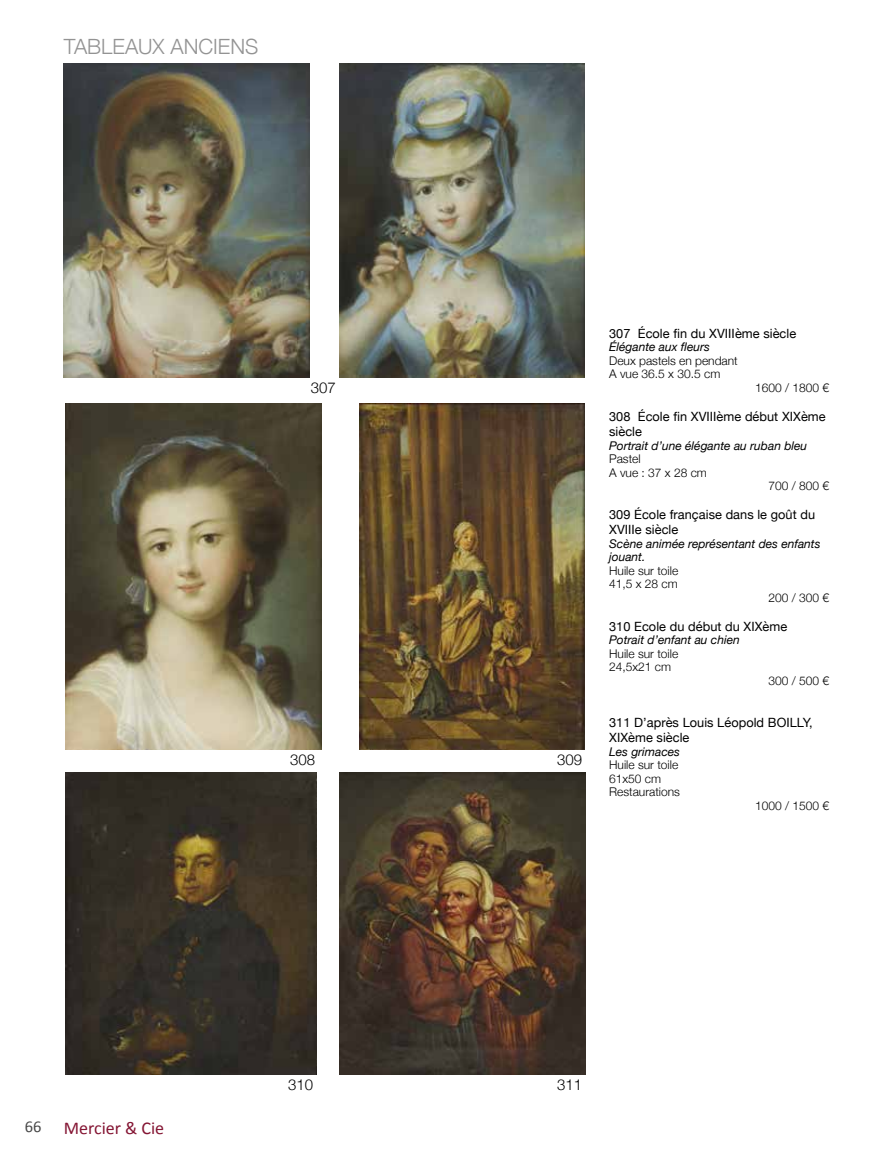
<style>
.page{position:relative;width:893px;height:1149px;background:#fff}
.page>*{position:absolute;margin:0;border:0;box-sizing:border-box;transform-origin:0 0}
.t1{font:300 21px "Helvetica Neue";color:#939393}
.t2{font:18px "Calibri";color:#841533}
.t3{font:300 15px "Helvetica Neue";color:#000}
.t4{font:12.75px/15.3px "Helvetica Neue";letter-spacing:.005em;color:#000}
.t5{font:300 12px/13.5px "Helvetica Neue";color:#000}
.t6{font:italic 12px/13.5px "Helvetica Neue";color:#000}
.s1{font-size:16.5px;color:#484848}
</style>
<div class="page">
<img style="left:64px;top:64px;width:246px;height:313px">
<img style="left:339px;top:64px;width:246px;height:313px">
<img style="left:66px;top:403px;width:256px;height:346px">
<img style="left:359px;top:403px;width:226px;height:346px">
<img style="left:66px;top:772px;width:251px;height:301px">
<img style="left:339px;top:772px;width:247px;height:301px">
<h1 class="t1" style="left:64px;top:30px;width:196px">TABLEAUX ANCIENS</h1>
<h2 class="t2" style="left:25px;top:1114px;width:141px"><span class="s1">66</span> Mercier &amp; Cie</h2>
<p class="t3" style="left:311px;top:375px;width:27px">307</p>
<p class="t3" style="left:290px;top:747px;width:27px">308</p>
<p class="t3" style="left:557px;top:747px;width:27px">309</p>
<p class="t4" style="left:609px;top:326px;width:189px">307 École fin du XVIIIème siècle</p>
<p class="t6" style="left:609px;top:341px;width:102px">Élégante aux fleurs</p>
<p class="t5" style="left:609px;top:353px;width:130px">Deux pastels en pendant<br>A vue 36.5 x 30.5 cm</p>
<p class="t5" style="left:755px;top:380px;width:76px">1600 / 1800 €</p>
<p class="t4" style="left:609px;top:409px;width:218px">308 École fin XVIIIème début XIXème siècle</p>
<p class="t6" style="left:609px;top:439px;width:200px">Portrait d’une élégante au ruban bleu</p>
<p class="t5" style="left:609px;top:451px;width:99px">Pastel<br>A vue : 37 x 28 cm</p>
<p class="t5" style="left:768px;top:478px;width:62px">700 / 800 €</p>
<p class="t4" style="left:609px;top:507px;width:207px">309 École française dans le goût du<br>XVIIIe siècle</p>
<p class="t6" style="left:609px;top:537px;width:213px">Scène animée représentant des enfants jouant.</p>
<p class="t5" style="left:609px;top:562px;width:71px">Huile sur toile<br>41,5 x 28 cm</p>
<p class="t5" style="left:768px;top:589px;width:62px">200 / 300 €</p>
<p class="t4" style="left:609px;top:619px;width:180px">310 Ecole du début du XIXème</p>
<p class="t6" style="left:609px;top:633px;width:132px">Potrait d’enfant au chien</p>
<p class="t5" style="left:609px;top:645px;width:71px">Huile sur toile<br>24,5x21 cm</p>
<p class="t5" style="left:768px;top:672px;width:62px">300 / 500 €</p>
<p class="t4" style="left:609px;top:715px;width:205px">311 D’après Louis Léopold BOILLY,<br>XIXème siècle</p>
<p class="t6" style="left:609px;top:745px;width:72px">Les grimaces</p>
<p class="t5" style="left:609px;top:757px;width:72px">Huile sur toile<br>61x50 cm<br>Restaurations</p>
<p class="t5" style="left:755px;top:797px;width:76px">1000 / 1500 €</p>
<p class="t3" style="left:288px;top:1071px;width:27px">310</p>
<p class="t3" style="left:557px;top:1072px;width:27px">311</p>
</div>
